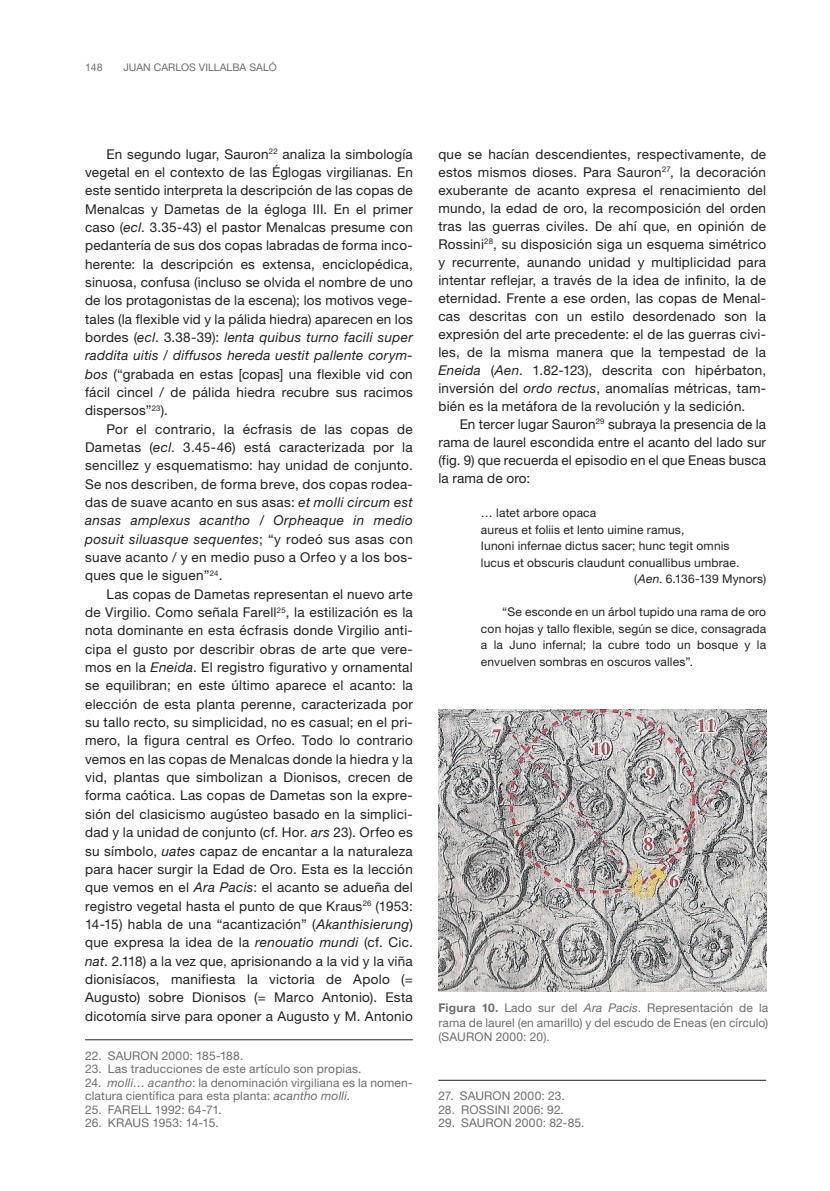
<style>
.page{position:relative;width:830px;height:1191px;background:#fff}
.page>*{position:absolute;margin:0;border:0;box-sizing:border-box;transform-origin:0 0}
.TEXTO{font:13.5px/18.3px "Helvetica Neue LT Std";letter-spacing:.015em;color:#231f20;text-align:justify}
.TEXTO-2{font:12px/16.5px "Helvetica Neue LT Std";letter-spacing:.015em;color:#231f20}
.Notas_al_pie{font:12px/13.5px "Helvetica Neue LT Std";letter-spacing:.015em;color:#6c6d70}
.Pie_de_foto__figu{font:12px/14.4px "Helvetica Neue LT Std";letter-spacing:.01em;color:#6c6d70;text-align:justify}
.t1{font:10.5px "Helvetica Neue LT Std";color:#6c6d70}
.s1{font-style:italic}
.s2{font-weight:700}
</style>
<div class="page">
<hr style="left:85px;top:1039px;width:327px;height:1px;background:#231f20">
<hr style="left:438px;top:1080px;width:327px;height:1px;background:#231f20">
<img style="left:438px;top:709px;width:327px;height:282px">
<p class="t1" style="left:85px;top:61px;width:19px">148</p>
<p class="t1" style="left:123px;top:61px;width:155px">JUAN CARLOS VILLALBA SALÓ</p>
<p class="TEXTO" style="left:85px;top:144px;width:329px;text-indent:21px">En segundo lugar, Sauron<sup>22</sup> analiza la simbología vegetal en el contexto de las Églogas virgilianas. En este sentido interpreta la descripción de las copas de Menalcas y Dametas de la égloga III. En el primer caso (<span class="s1">ecl</span>. 3.35-43) el pastor Menalcas presume con pedantería de sus dos copas labradas de forma inco&shy;herente: la descripción es extensa, enciclopédica, sinuosa, confusa (incluso se olvida el nombre de uno de los protagonistas de la escena); los motivos vege&shy;tales (la flexible vid y la pálida hiedra) aparecen en los bordes (<span class="s1">ecl</span>. 3.38-39): <span class="s1">lenta quibus turno facili super raddita uitis</span> / <span class="s1">diffusos hereda uestit pallente corym&shy;bos</span> (“grabada en estas [copas] una flexible vid con fácil cincel / de pálida hiedra recubre sus racimos dispersos”<sup>23</sup>).</p>
<p class="TEXTO" style="left:85px;top:419px;width:329px;text-indent:21px">Por el contrario, la écfrasis de las copas de Dametas (<span class="s1">ecl</span>. 3.45-46) está caracterizada por la sencillez y esquematismo: hay unidad de conjunto.<br>Se nos describen, de forma breve, dos copas rodea&shy;das de suave acanto en sus asas: <span class="s1">et molli circum est ansas amplexus acantho</span> / <span class="s1">Orpheaque in medio posuit siluasque sequentes</span>; “y rodeó sus asas con suave acanto / y en medio puso a Orfeo y a los bos&shy;ques que le siguen”<sup>24</sup>.</p>
<p class="TEXTO" style="left:85px;top:584px;width:329px;text-indent:21px">Las copas de Dametas representan el nuevo arte de Virgilio. Como señala Farell<sup>25</sup>, la estilización es la nota dominante en esta écfrasis donde Virgilio anti&shy;cipa el gusto por describir obras de arte que vere&shy;mos en la <span class="s1">Eneida</span>. El registro figurativo y ornamental se equilibran; en este último aparece el acanto: la elección de esta planta perenne, caracterizada por su tallo recto, su simplicidad, no es casual; en el pri&shy;mero, la figura central es Orfeo. Todo lo contrario vemos en las copas de Menalcas donde la hiedra y la vid, plantas que simbolizan a Dionisos, crecen de forma caótica. Las copas de Dametas son la expre&shy;sión del clasicismo augústeo basado en la simplici&shy;dad y la unidad de conjunto (cf. Hor. <span class="s1">ars</span> 23). Orfeo es su símbolo, <span class="s1">uates</span> capaz de encantar a la naturaleza para hacer surgir la Edad de Oro. Esta es la lección que vemos en el <span class="s1">Ara Pacis</span>: el acanto se adueña del registro vegetal hasta el punto de que Kraus<sup>26</sup> (1953:<br>14-15) habla de una “acantización” (<span class="s1">Akanthisierung</span>) que expresa la idea de la <span class="s1">renouatio mundi</span> (cf. Cic. <span class="s1">nat</span>. 2.118) a la vez que, aprisionando a la vid y la viña dionisíacos, manifiesta la victoria de Apolo (= Augusto) sobre Dionisos (= Marco Antonio). Esta dicotomía sirve para oponer a Augusto y M. Antonio</p>
<p class="Notas_al_pie" style="left:85px;top:1048px;width:160px">22. SAURON 2000: 185-188.</p>
<p class="Notas_al_pie" style="left:85px;top:1062px;width:278px">23. Las traducciones de este artículo son propias.</p>
<p class="Notas_al_pie" style="left:85px;top:1075px;width:329px">24. <span class="s1">molli… acantho</span>: la denominación virgiliana es la nomen&shy;clatura científica para esta planta: <span class="s1">acantho molli</span>.</p>
<p class="Notas_al_pie" style="left:85px;top:1102px;width:138px">25. FARELL 1992: 64-71.</p>
<p class="Notas_al_pie" style="left:85px;top:1116px;width:135px">26. KRAUS 1953: 14-15.</p>
<p class="TEXTO" style="left:438px;top:144px;width:329px">que se hacían descendientes, respectivamente, de estos mismos dioses. Para Sauron<sup>27</sup>, la decoración exuberante de acanto expresa el renacimiento del mundo, la edad de oro, la recomposición del orden tras las guerras civiles. De ahí que, en opinión de Rossini<sup>28</sup>, su disposición siga un esquema simétrico y recurrente, aunando unidad y multiplicidad para intentar reflejar, a través de la idea de infinito, la de eternidad. Frente a ese orden, las copas de Menal&shy;cas descritas con un estilo desordenado son la expresión del arte precedente: el de las guerras civi&shy;les, de la misma manera que la tempestad de la <span class="s1">Eneida</span> (<span class="s1">Aen</span>. 1.82-123), descrita con hipérbaton, inversión del <span class="s1">ordo rectus</span>, anomalías métricas, tam&shy;bién es la metáfora de la revolución y la sedición.</p>
<p class="TEXTO" style="left:438px;top:414px;width:329px;text-indent:21px">En tercer lugar Sauron<sup>29</sup> subraya la presencia de la rama de laurel escondida entre el acanto del lado sur (fig. 9) que recuerda el episodio en el que Eneas busca la rama de oro:</p>
<p class="TEXTO-2" style="left:480px;top:504px;width:260px">… latet arbore opaca<br>aureus et foliis et lento uimine ramus,<br>Iunoni infernae dictus sacer; hunc tegit omnis lucus et obscuris claudunt conuallibus umbrae.</p>
<p class="TEXTO-2" style="left:634px;top:570px;width:133px">(<span class="s1">Aen</span>. 6.136-139 Mynors)</p>
<p class="TEXTO-2" style="left:480px;top:603px;width:286px;text-align:justify;text-indent:21px">“Se esconde en un árbol tupido una rama de oro con hojas y tallo flexible, según se dice, consagrada a la Juno infernal; la cubre todo un bosque y la envuelven sombras en oscuros valles”.</p>
<p class="Pie_de_foto__figu" style="left:438px;top:1000px;width:331px"><span class="s2">Figura 10.</span> Lado sur del <span class="s1">Ara Pacis</span>. Representación de la rama de laurel (en amarillo) y del escudo de Eneas (en círculo) (SAURON 2000: 20).</p>
<p class="Notas_al_pie" style="left:438px;top:1089px;width:128px">27. SAURON 2000: 23.</p>
<p class="Notas_al_pie" style="left:438px;top:1102px;width:127px">28. ROSSINI 2006: 92.</p>
<p class="Notas_al_pie" style="left:438px;top:1116px;width:148px">29. SAURON 2000: 82-85.</p>
</div>
